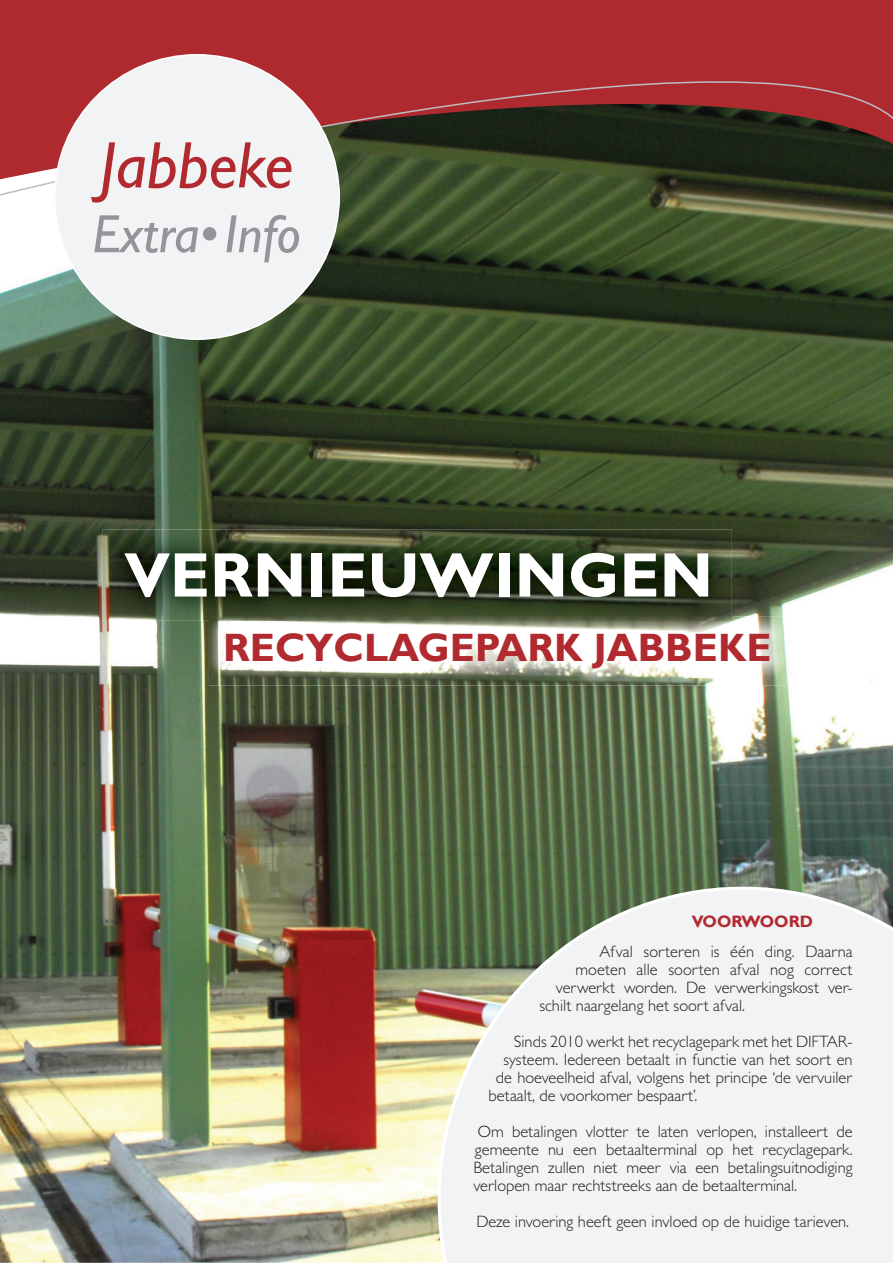
<style>
.page{position:relative;width:893px;height:1263px;background:#fff}
.page>*{position:absolute;margin:0;border:0;box-sizing:border-box;transform-origin:0 0}
.t1{font:italic 66px "Gill Sans";color:#b02a2f}
.t2{font:700 63.3px "Gill Sans";color:#fff}
.t3{font:italic 54px "Gill Sans";color:#939598}
.t4{font:700 39.6px "Gill Sans";color:#b02a2f}
.t5{font:300 16.5px/18px "Gill Sans";color:#231f20;text-align:justify}
.t6{font:700 16.5px "Gill Sans";color:#b02a2f}
</style>
<div class="page">
<img style="left:0;top:196px;width:893px;height:1067px">
<svg style="left:0;top:0;width:893px;height:196px"></svg>
<div style="left:55px;top:55px;width:284px;height:284px;background:#f2f3f4;border-radius:50%"></div>
<img style="left:102px;top:529px;width:630px;height:92px">
<svg style="left:438px;top:887px;width:455px;height:376px"></svg>
<img style="left:209px;top:616px;width:577px;height:69px">
<img style="left:209px;top:616px;width:523px;height:5px">
<h1 class="t1" style="left:100px;top:127px;width:195px">Jabbeke</h1>
<h3 class="t3" style="left:92px;top:202px;width:210px">Extra•Info</h3>
<h2 class="t2" style="left:124px;top:537px;width:590px">VERNIEUWINGEN</h2>
<h3 class="t4" style="left:223px;top:623px;width:550px">RECYCLAGEPARK JABBEKE</h3>
<p class="t6" style="left:692px;top:911px;width:123px">VOORWOORD</p>
<p class="t5" style="left:599px;top:942px;width:255px">Afval sorteren is één ding. Daarna</p>
<p class="t5" style="left:575px;top:960px;width:279px">moeten alle soorten afval nog correct</p>
<p class="t5" style="left:556px;top:978px;width:298px">verwerkt worden. De verwerkingskost ver-</p>
<p class="t5" style="left:539px;top:996px;width:207px">schilt naargelang het soort afval.</p>
<p class="t5" style="left:514px;top:1032px;width:340px">Sinds 2010 werkt het recyclagepark met het DIFTAR-</p>
<p class="t5" style="left:503px;top:1050px;width:351px">systeem. Iedereen betaalt in functie van het soort en</p>
<p class="t5" style="left:496px;top:1068px;width:358px">de hoeveelheid afval, volgens het principe ‘de vervuiler</p>
<p class="t5" style="left:488px;top:1086px;width:210px">betaalt, de voorkomer bespaart’.</p>
<p class="t5" style="left:473px;top:1122px;width:381px">Om betalingen vlotter te laten verlopen, installeert de gemeente nu een betaalterminal op het recyclagepark.<br>Betalingen zullen niet meer via een betalingsuitnodiging verlopen maar rechtstreeks aan de betaalterminal.</p>
<p class="t5" style="left:476px;top:1212px;width:374px">Deze invoering heeft geen invloed op de huidige tarieven.</p>
</div>
